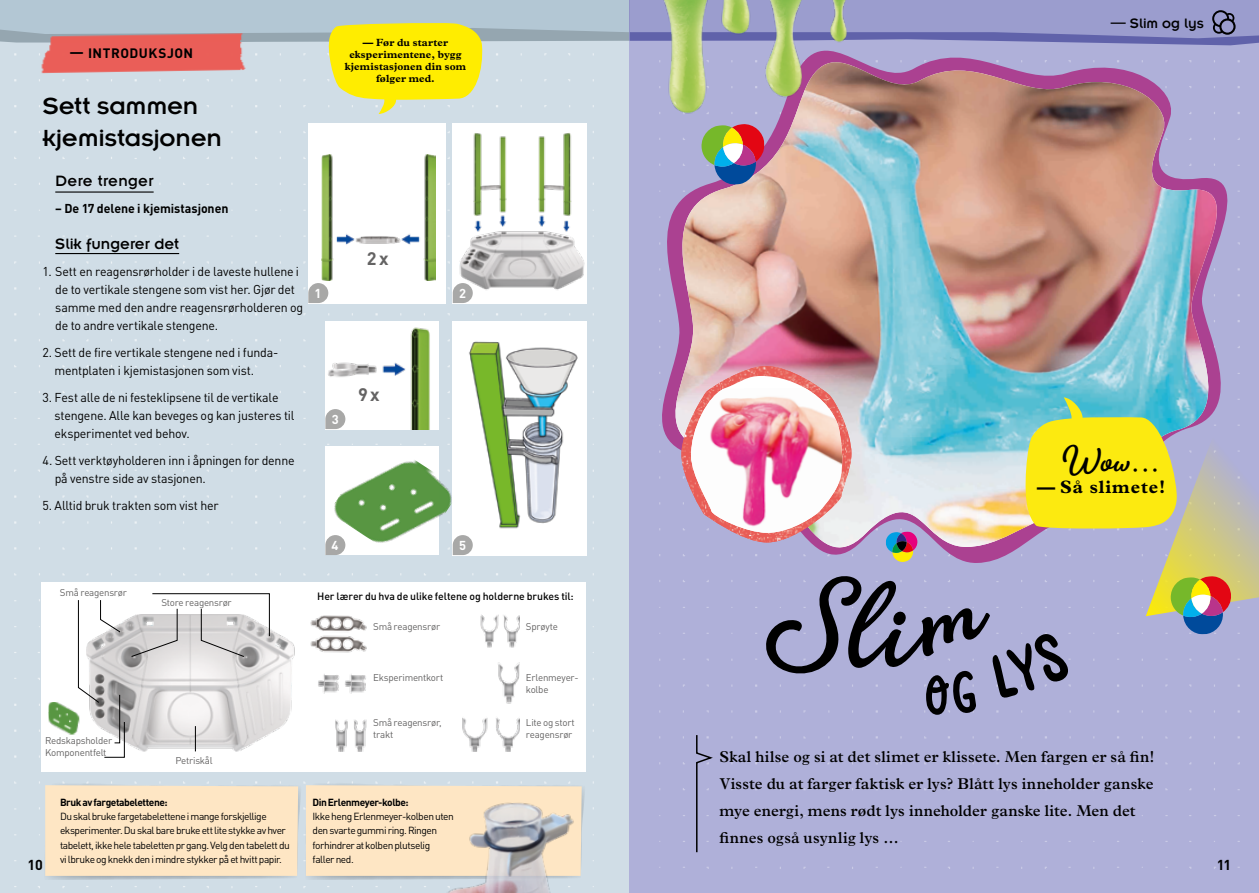
<style>
.page{position:relative;width:1259px;height:893px;background:#fff}
.page>*{position:absolute;margin:0;border:0;box-sizing:border-box;transform-origin:0 0}
.t1{font:700 36px "Amberly";color:#000}
.t2{font:25.65px/31.5px "Insignia LT Pro";letter-spacing:-.01em;color:#000;scale:1.05 1}
.t3{font:700 18px "Plantin MT Pro";letter-spacing:.05em;color:#000}
.t4{font:700 18px "DINOT";color:#646363}
.t5{font:16.5px "Insignia LT Pro";color:#000}
.t6{font:16.5px "Insignia LT Pro";letter-spacing:.02em;color:#000}
.t7{font:600 15.75px/27px "Plantin MT Pro";letter-spacing:.01em;color:#000}
.t8{font:15px "Insignia LT Pro";color:#000}
.t9{font:700 14.25px "DINOT";color:#000}
.t10{font:700 13.5px "DINOT";letter-spacing:.04em;color:#000}
.t11{font:700 12.9px "DINOT";color:#fff}
.t12{font:12.75px/18px "DINOT";letter-spacing:-.015em;color:#000}
.t13{font:700 12.75px "DINOT";letter-spacing:-.005em;color:#000}
.t14{font:700 10.5px/12px "Plantin MT Pro";letter-spacing:.01em;color:#000;text-align:center}
.t15{font:500 10.5px "DINOT";letter-spacing:-.01em;color:#000}
.t16{font:10.2px/14.2px "DINOT";letter-spacing:-.045em;color:#000}
.t17{font:700 10.2px "DINOT";letter-spacing:-.045em;color:#000}
.t18{font:9.75px/12px "DINOT";letter-spacing:-.025em;color:#646363}
.s1{font-size:14.1px}
.s2{font-size:28.35px}
</style>
<div class="page">
<div style="left:0;top:0;width:629px;height:893px;background:#d0dde6"></div>
<img style="left:14px;top:123px;width:580px;height:765px">
<div style="left:41px;top:582px;width:545px;height:190px;background:#fff"></div>
<svg style="left:43px;top:781px;width:543px;height:99px"></svg>
<div style="left:453px;top:123px;width:134px;height:180px;background:#fff"></div>
<div style="left:308px;top:123px;width:138px;height:180px;background:#fff"></div>
<div style="left:325px;top:321px;width:113px;height:108px;background:#fff"></div>
<div style="left:325px;top:446px;width:113px;height:109px;background:#fff"></div>
<div style="left:453px;top:321px;width:134px;height:234px;background:#fff"></div>
<img style="left:469px;top:341px;width:109px;height:188px">
<img style="left:321px;top:154px;width:114px;height:126px">
<img style="left:459px;top:123px;width:134px;height:173px">
<img style="left:319px;top:325px;width:111px;height:104px">
<img style="left:329px;top:436px;width:131px;height:130px">
<img style="left:125px;top:615px;width:394px;height:136px">
<img style="left:446px;top:789px;width:141px;height:104px">
<img style="left:48px;top:702px;width:30px;height:33px">
<hr style="left:55px;top:191px;width:99px;height:2px;background:#000">
<hr style="left:55px;top:253px;width:124px;height:1px;background:#000">
<svg style="left:131px;top:593px;width:139px;height:64px"></svg>
<svg style="left:78px;top:600px;width:47px;height:158px"></svg>
<svg style="left:195px;top:726px;width:1px;height:25px"></svg>
<svg style="left:308px;top:283px;width:20px;height:20px"></svg>
<svg style="left:453px;top:283px;width:20px;height:20px"></svg>
<svg style="left:325px;top:409px;width:20px;height:20px"></svg>
<svg style="left:325px;top:535px;width:20px;height:20px"></svg>
<svg style="left:453px;top:535px;width:20px;height:20px"></svg>
<div style="left:629px;top:0;width:630px;height:893px;background:#afb0d9"></div>
<img style="left:659px;top:114px;width:581px;height:416px">
<svg style="left:0;top:0;width:1259px;height:114px"></svg>
<img style="left:634px;top:0;width:239px;height:120px">
<svg style="left:701px;top:124px;width:63px;height:61px"></svg>
<svg style="left:696px;top:735px;width:17px;height:118px"></svg>
<svg style="left:681px;top:366px;width:578px;height:347px"></svg>
<p class="t10" style="left:70px;top:44px;width:125px"><span class="s1">—</span> INTRODUKSJON</p>
<h2 class="t2" style="left:43px;top:90px;width:172px">Sett sammen kjemistasjonen</h2>
<p class="t6" style="left:55px;top:172px;width:100px">Dere trenger</p>
<p class="t13" style="left:55px;top:200px;width:175px">– De 17 delene i kjemistasjonen</p>
<p class="t5" style="left:55px;top:235px;width:125px">Slik fungerer det</p>
<p class="t12" style="left:55px;top:262px;width:249px;text-indent:-13px">1. Sett en reagensrørholder i de laveste hullene i de to vertikale stengene som vist her. Gjør det samme med den andre reagensrørholderen og de to andre vertikale stengene.</p>
<p class="t12" style="left:55px;top:343px;width:225px;text-indent:-12px">2. Sett de fire vertikale stengene ned i funda&shy;mentplaten i kjemistasjonen som vist.</p>
<p class="t12" style="left:55px;top:388px;width:241px;text-indent:-12px">3. Fest alle de ni festeklipsene til de vertikale stengene. Alle kan beveges og kan justeres til eksperimentet ved behov.</p>
<p class="t12" style="left:55px;top:451px;width:241px;text-indent:-12px">4. Sett verktøyholderen inn i åpningen for denne på venstre side av stasjonen.</p>
<p class="t12" style="left:43px;top:496px;width:178px">5. Alltid bruk trakten som vist her</p>
<p class="t14" style="left:345px;top:36px;width:123px">— Før du starter eksperimentene, bygg kjemistasjonen din som følger med.</p>
<h3 class="t4" style="left:367px;top:247px;width:23px">2 x</h3>
<p class="t11" style="left:314px;top:285px;width:8px">1</p>
<p class="t11" style="left:459px;top:285px;width:8px">2</p>
<p class="t11" style="left:332px;top:411px;width:8px">3</p>
<h3 class="t4" style="left:358px;top:382px;width:23px">9 x</h3>
<p class="t11" style="left:332px;top:537px;width:8px">4</p>
<p class="t11" style="left:459px;top:537px;width:8px">5</p>
<p class="t18" style="left:60px;top:586px;width:68px">Små reagensrør</p>
<p class="t18" style="left:161px;top:596px;width:72px">Store reagensrør</p>
<p class="t15" style="left:317px;top:589px;width:258px">Her lærer du hva de ulike feltene og holderne brukes til:</p>
<p class="t18" style="left:373px;top:621px;width:68px">Små reagensrør</p>
<p class="t18" style="left:526px;top:621px;width:34px">Sprøyte</p>
<p class="t18" style="left:45px;top:734px;width:69px">Redskapsholder<br>Komponentfelt</p>
<p class="t18" style="left:175px;top:754px;width:39px">Petriskål</p>
<p class="t9" style="left:28px;top:855px;width:17px">10</p>
<p class="t17" style="left:60px;top:795px;width:109px">Bruk av fargetabelettene:</p>
<p class="t16" style="left:60px;top:809px;width:231px">Du skal bruke fargetabelettene i mange forskjellige eksperimenter. Du skal bare bruke ett lite stykke av hver tabelett, ikke hele tabeletten pr gang. Velg den tabelett du vi lbruke og knekk den i mindre stykker på et hvitt papir.</p>
<p class="t18" style="left:373px;top:671px;width:72px">Eksperimentkort</p>
<p class="t18" style="left:373px;top:717px;width:70px">Små reagensrør, trakt</p>
<p class="t17" style="left:312px;top:795px;width:98px">Din Erlenmeyer-kolbe:</p>
<p class="t16" style="left:312px;top:809px;width:143px">Ikke heng Erlenmeyer-kolben uten den svarte gummi ring. Ringen forhindrer at kolben plutselig faller ned.</p>
<p class="t18" style="left:526px;top:671px;width:54px">Erlenmeyer&shy;kolbe</p>
<p class="t18" style="left:526px;top:717px;width:50px">Lite og stort reagensrør</p>
<p class="t8" style="left:1111px;top:15px;width:94px">— Slim og lys</p>
<h1 class="t1" style="left:1062px;top:439px;width:101px">Wow<span class="s2">...</span></h1>
<h3 class="t3" style="left:1037px;top:476px;width:130px">— Så slimete!</h3>
<p class="t7" style="left:719px;top:743px;width:436px">Skal hilse og si at det slimet er klissete. Men fargen er så fin!<br>Visste du at farger faktisk er lys? Blått lys inneholder ganske mye energi, mens rødt lys inneholder ganske lite. Men det finnes også usynlig lys …</p>
<p class="t9" style="left:1216px;top:855px;width:16px">11</p>
</div>
